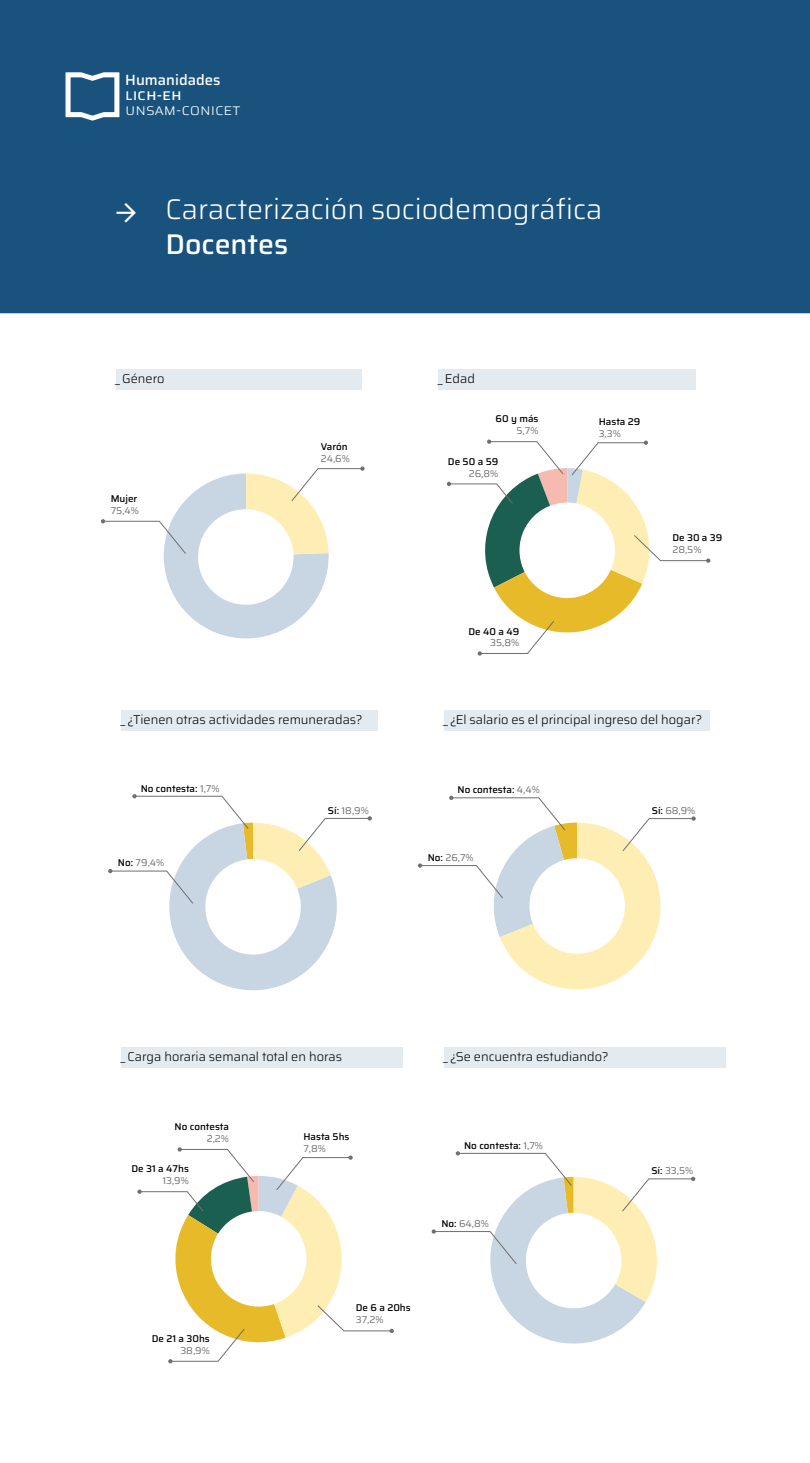
<style>
.page{position:relative;width:810px;height:1463px;background:#fff}
.page>*{position:absolute;margin:0;border:0;box-sizing:border-box;transform-origin:0 0}
.t1{font:300 28.5px "Saira UNSAM";color:#fff}
.t2{font:500 28.5px "Saira UNSAM";color:#fff}
.t3{font:500 20.25px "Saira UNSAM";color:#fff}
.t4{font:14.77px "Saira UNSAM Light SC";color:#fff}
.t5{font:500 14.77px "Saira UNSAM";color:#fff}
.t6{font:14.77px "Saira UNSAM Medium SC";color:#fff}
.t7{font:300 12.75px "Saira UNSAM";color:#000}
.t8{font:500 9.82px "Saira UNSAM";color:#000}
.t9{font:9.82px "Saira UNSAM";color:#706f6f}
.t10{font:9.75px "Saira UNSAM Medium SC";letter-spacing:-.03em;color:#000}
.t11{font:500 9.75px "Saira UNSAM";color:#000}
.t12{font:9.75px "Saira UNSAM";color:#000}
.s1{font-weight:400;color:#706f6f}
.s2{font-weight:500;color:#000}
</style>
<div class="page">
<svg style="left:137px;top:1147px;width:257px;height:216px"></svg>
<svg style="left:101px;top:466px;width:264px;height:173px"></svg>
<div style="left:198px;top:509px;width:96px;height:96px;background:#fff;border-radius:50%"></div>
<div style="left:116px;top:369px;width:245px;height:21px;background:#e3ebf1"></div>
<div style="left:121px;top:710px;width:256px;height:21px;background:#e3ebf1"></div>
<div style="left:121px;top:1047px;width:282px;height:20px;background:#e3ebf1"></div>
<svg style="left:108px;top:794px;width:264px;height:197px"></svg>
<div style="left:205px;top:859px;width:96px;height:95px;background:#fff;border-radius:50%"></div>
<svg style="left:432px;top:1151px;width:263px;height:193px"></svg>
<svg style="left:447px;top:439px;width:263px;height:216px"></svg>
<div style="left:439px;top:369px;width:257px;height:21px;background:#e3ebf1"></div>
<div style="left:444px;top:710px;width:266px;height:21px;background:#e3ebf1"></div>
<div style="left:444px;top:1047px;width:281px;height:20px;background:#e3ebf1"></div>
<svg style="left:418px;top:795px;width:278px;height:194px"></svg>
<div style="left:0;top:0;width:810px;height:314px;background:#19537d"></div>
<svg style="left:66px;top:72px;width:53px;height:49px"></svg>
<p class="t5" style="left:125px;top:68px;width:97px">Humanidades</p>
<p class="t6" style="left:125px;top:86px;width:58px">LICH-EH</p>
<p class="t4" style="left:125px;top:101px;width:117px">unsam-conicet</p>
<h2 class="t3" style="left:115px;top:196px;width:23px">→</h2>
<h1 class="t1" style="left:166px;top:186px;width:438px">Caracterización sociodemográfica</h1>
<h1 class="t2" style="left:166px;top:220px;width:124px">Docentes</h1>
<p class="t7" style="left:116px;top:369px;width:50px">_ Género</p>
<p class="t7" style="left:439px;top:369px;width:38px">_ Edad</p>
<p class="t8" style="left:496px;top:411px;width:44px">60 y más</p>
<p class="t9" style="left:517px;top:423px;width:23px">5,7%</p>
<p class="t8" style="left:599px;top:413px;width:43px">Hasta 29</p>
<p class="t9" style="left:599px;top:425px;width:24px">3,3%</p>
<p class="t8" style="left:321px;top:438px;width:28px">Varón</p>
<p class="t9" style="left:321px;top:450px;width:31px">24,6%</p>
<p class="t8" style="left:448px;top:453px;width:52px">De 50 a 59</p>
<p class="t9" style="left:469px;top:465px;width:31px">26,8%</p>
<p class="t8" style="left:111px;top:491px;width:28px">Mujer</p>
<p class="t9" style="left:111px;top:503px;width:30px">75,4%</p>
<p class="t8" style="left:672px;top:529px;width:52px">De 30 a 39</p>
<p class="t9" style="left:672px;top:541px;width:31px">28,5%</p>
<p class="t8" style="left:468px;top:623px;width:52px">De 40 a 49</p>
<p class="t9" style="left:490px;top:635px;width:31px">35,8%</p>
<p class="t7" style="left:121px;top:709px;width:243px">_ ¿Tienen otras actividades remuneradas?</p>
<p class="t10" style="left:159px;top:720px;width:30px">TOTAL</p>
<p class="t11" style="left:298px;top:717px;width:27px">100,0</p>
<p class="t7" style="left:444px;top:709px;width:260px">_ ¿El salario es el principal ingreso del hogar?</p>
<p class="t10" style="left:482px;top:720px;width:30px">TOTAL</p>
<p class="t11" style="left:620px;top:718px;width:27px">100,0</p>
<p class="t8" style="left:141px;top:780px;width:80px">No contesta: <span class="s1">1,7%</span></p>
<p class="t8" style="left:458px;top:781px;width:84px">No contesta: <span class="s1">4,4%</span></p>
<p class="t9" style="left:328px;top:802px;width:42px"><span class="s2">Sí:</span> 18,9%</p>
<p class="t9" style="left:652px;top:802px;width:45px"><span class="s2">Sí:</span> 68,9%</p>
<p class="t9" style="left:118px;top:855px;width:48px"><span class="s2">No:</span> 79,4%</p>
<p class="t9" style="left:428px;top:849px;width:48px"><span class="s2">No:</span> 26,7%</p>
<p class="t7" style="left:121px;top:1046px;width:223px">_ Carga horaria semanal total en horas</p>
<p class="t8" style="left:175px;top:1118px;width:56px">No contesta</p>
<p class="t9" style="left:207px;top:1130px;width:24px">2,2%</p>
<p class="t8" style="left:131px;top:1161px;width:59px">De 31 a 47hs</p>
<p class="t9" style="left:162px;top:1172px;width:28px">13,9%</p>
<p class="t8" style="left:152px;top:1330px;width:60px">De 21 a 30hs</p>
<p class="t9" style="left:180px;top:1342px;width:31px">38,9%</p>
<p class="t8" style="left:303px;top:1128px;width:48px">Hasta 5hs</p>
<p class="t9" style="left:303px;top:1140px;width:24px">7,8%</p>
<p class="t8" style="left:356px;top:1299px;width:56px">De 6 a 20hs</p>
<p class="t9" style="left:356px;top:1311px;width:29px">37,2%</p>
<p class="t7" style="left:444px;top:1046px;width:166px">_ ¿Se encuentra estudiando?</p>
<p class="t12" style="left:481px;top:1050px;width:56px">No Contesta</p>
<p class="t8" style="left:464px;top:1137px;width:80px">No contesta: <span class="s1">1,7%</span></p>
<p class="t9" style="left:441px;top:1215px;width:49px"><span class="s2">No:</span> 64,8%</p>
<p class="t9" style="left:651px;top:1162px;width:43px"><span class="s2">Sí:</span> 33,5%</p>
</div>
